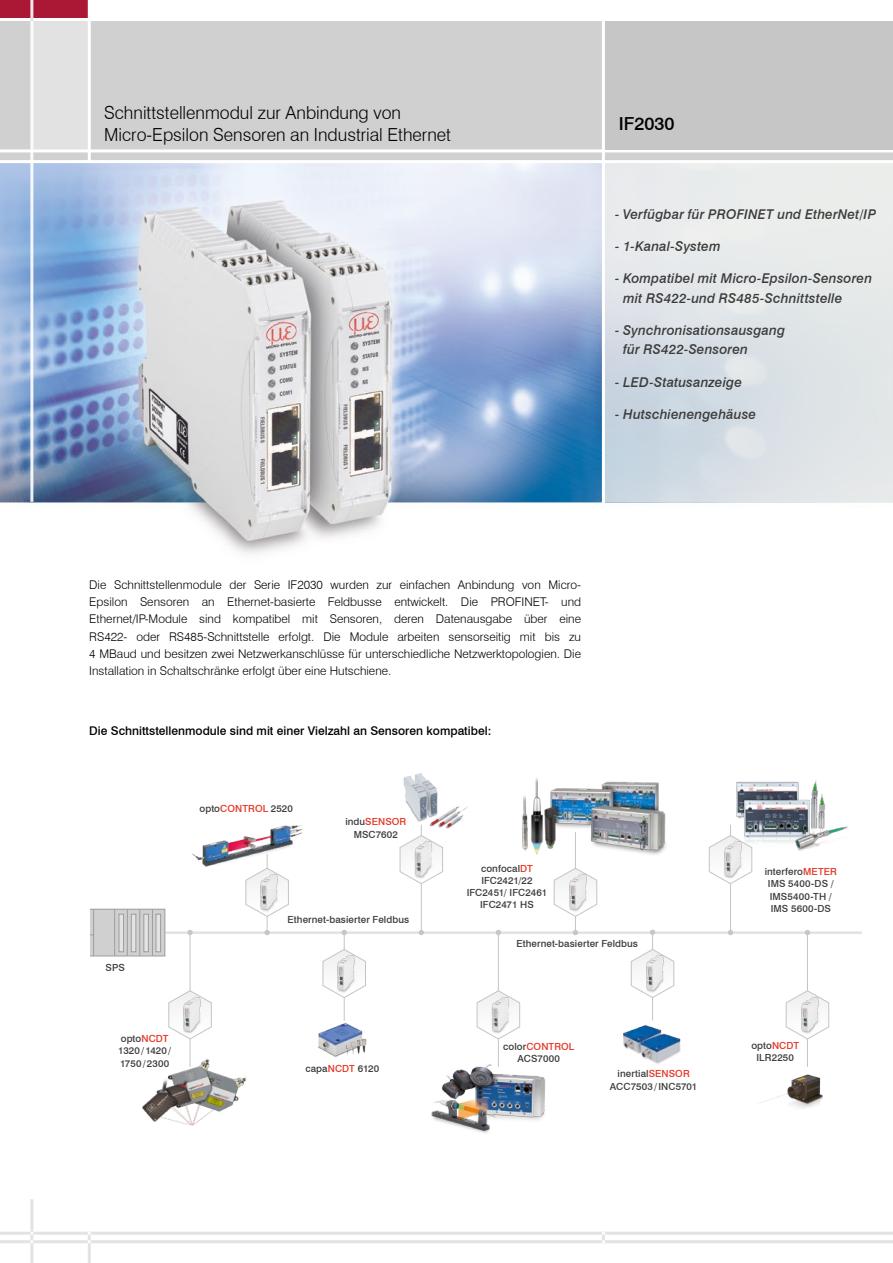
<style>
.page{position:relative;width:893px;height:1263px;background:#fff}
.page>*{position:absolute;margin:0;border:0;box-sizing:border-box;transform-origin:0 0}
.t1{font:300 18px/21.6px "Swiss 721 BT";color:#000}
.t2{font:500 18px "Swiss 721 BT";color:#000}
.t3{font:italic 500 13.5px/19.5px "Swiss 721 BT";letter-spacing:.01em;color:#3c3c3b}
.t4{font:300 12px/17.2px "Swiss 721 BT";color:#000;text-align:justify}
.t5{font:500 12px "Swiss 721 BT";color:#000}
.t6{font:500 9.75px/12.3px "Swiss 721 BT";letter-spacing:.01em;color:#3c3c3b;text-align:center}
.s1{color:#e63323}
</style>
<div class="page">
<img style="left:0;top:163px;width:893px;height:390px">
<hr style="left:123px;top:931px;width:739px;height:3px;background:#e3e3e3">
<img style="left:403px;top:773px;width:64px;height:61px">
<img style="left:623px;top:1020px;width:58px;height:44px">
<img style="left:522px;top:778px;width:144px;height:77px">
<img style="left:730px;top:780px;width:118px;height:71px">
<img style="left:142px;top:1057px;width:105px;height:69px">
<hr style="left:652px;top:932px;width:1px;height:88px;background:#c6c6c6">
<svg style="left:650px;top:930px;width:5px;height:5px"></svg>
<hr style="left:344px;top:932px;width:1px;height:89px;background:#c6c6c6">
<svg style="left:342px;top:930px;width:5px;height:5px"></svg>
<hr style="left:190px;top:932px;width:1px;height:135px;background:#c6c6c6">
<svg style="left:187px;top:930px;width:6px;height:5px"></svg>
<hr style="left:267px;top:854px;width:1px;height:78px;background:#c6c6c6">
<svg style="left:264px;top:930px;width:6px;height:5px"></svg>
<hr style="left:421px;top:825px;width:1px;height:107px;background:#c6c6c6">
<svg style="left:419px;top:930px;width:5px;height:5px"></svg>
<hr style="left:575px;top:832px;width:1px;height:100px;background:#c6c6c6">
<svg style="left:573px;top:930px;width:5px;height:5px"></svg>
<img style="left:318px;top:1020px;width:49px;height:37px">
<img style="left:191px;top:825px;width:112px;height:42px">
<img style="left:431px;top:1064px;width:115px;height:69px">
<hr style="left:498px;top:932px;width:1px;height:135px;background:#c6c6c6">
<svg style="left:496px;top:930px;width:5px;height:5px"></svg>
<svg style="left:91px;top:909px;width:74px;height:47px;background:#c7c7c7"></svg>
<div style="left:119px;top:914px;width:5px;height:38px;background:#e3e3e3"></div>
<div style="left:119px;top:914px;width:5px;height:38px;border:1px solid #9d9d9c"></div>
<div style="left:131px;top:914px;width:5px;height:38px;background:#e3e3e3"></div>
<div style="left:131px;top:914px;width:5px;height:38px;border:1px solid #9d9d9c"></div>
<hr style="left:144px;top:914px;width:4px;height:38px;background:#e3e3e3">
<div style="left:144px;top:914px;width:5px;height:38px;border:1px solid #9d9d9c"></div>
<div style="left:156px;top:914px;width:5px;height:38px;background:#e3e3e3"></div>
<div style="left:156px;top:914px;width:5px;height:38px;border:1px solid #9d9d9c"></div>
<svg style="left:322px;top:948px;width:44px;height:51px"></svg>
<svg style="left:168px;top:989px;width:44px;height:51px"></svg>
<svg style="left:245px;top:867px;width:44px;height:50px"></svg>
<svg style="left:553px;top:868px;width:45px;height:49px"></svg>
<svg style="left:399px;top:834px;width:44px;height:51px"></svg>
<hr style="left:730px;top:825px;width:1px;height:107px;background:#c6c6c6">
<svg style="left:728px;top:930px;width:5px;height:5px"></svg>
<svg style="left:708px;top:834px;width:45px;height:50px"></svg>
<svg style="left:476px;top:990px;width:45px;height:50px"></svg>
<hr style="left:807px;top:932px;width:1px;height:135px;background:#c6c6c6">
<svg style="left:805px;top:930px;width:5px;height:5px"></svg>
<svg style="left:785px;top:990px;width:45px;height:49px"></svg>
<svg style="left:630px;top:949px;width:45px;height:49px"></svg>
<img style="left:759px;top:1074px;width:64px;height:34px">
<svg style="left:605px;top:163px;width:288px;height:339px;background:#dee3e7"></svg>
<div style="left:0;top:21px;width:893px;height:141px;background:#d0d0d0"></div>
<div style="left:32px;top:21px;width:57px;height:130px;background:#e2e2e2"></div>
<div style="left:0;top:0;width:89px;height:18px;background:#aa1836"></div>
<hr style="left:88px;top:0;width:3px;height:163px;background:#fff">
<hr style="left:602px;top:17px;width:3px;height:492px;background:#fff">
<hr style="left:0;top:149px;width:893px;height:3px;background:#fff">
<hr style="left:0;top:160px;width:893px;height:3px;background:#fff">
<hr style="left:0;top:1240px;width:893px;height:3px;background:#e3e3e3">
<hr style="left:30px;top:0;width:3px;height:502px;background:#e3e3e3">
<hr style="left:0;top:1232px;width:893px;height:3px;background:#e3e3e3">
<hr style="left:30px;top:1199px;width:3px;height:64px;background:#e3e3e3">
<hr style="left:88px;top:1232px;width:3px;height:31px;background:#e3e3e3">
<svg style="left:602px;top:1232px;width:3px;height:11px"></svg>
<div style="left:605px;top:21px;width:288px;height:128px;background:#c6c6c6"></div>
<h1 class="t1" style="left:104px;top:102px;width:348px">Schnittstellenmodul zur Anbindung von<br>Micro-Epsilon Sensoren an Industrial Ethernet</h1>
<h1 class="t2" style="left:619px;top:113px;width:57px">IF2030</h1>
<p class="t3" style="left:615px;top:204px;width:263px">- Verfügbar für PROFINET und EtherNet/IP</p>
<p class="t3" style="left:615px;top:236px;width:107px">- 1-Kanal-System</p>
<p class="t3" style="left:623px;top:268px;width:250px;text-indent:-8px">- Kompatibel mit Micro-Epsilon-Sensoren mit RS422-und RS485-Schnittstelle</p>
<p class="t3" style="left:623px;top:320px;width:163px;text-indent:-8px">- Synchronisationsausgang für RS422-Sensoren</p>
<p class="t3" style="left:615px;top:372px;width:128px">- LED-Statusanzeige</p>
<p class="t3" style="left:615px;top:404px;width:143px">- Hutschienengehäuse</p>
<p class="t4" style="left:89px;top:576px;width:493px">Die Schnittstellenmodule der Serie IF2030 wurden zur einfachen Anbindung von Micro-Epsilon Sensoren an Ethernet-basierte Feldbusse entwickelt. Die PROFINET- und Ethernet/IP-Module sind kompatibel mit Sensoren, deren Datenausgabe über eine RS422- oder RS485-Schnittstelle erfolgt. Die Module arbeiten sensorseitig mit bis zu 4 MBaud und besitzen zwei Netzwerkanschlüsse für unterschiedliche Netzwerktopologien. Die Installation in Schaltschränke erfolgt über eine Hutschiene.</p>
<p class="t5" style="left:89px;top:723px;width:403px">Die Schnittstellenmodule sind mit einer Vielzahl an Sensoren kompatibel:</p>
<p class="t6" style="left:200px;top:802px;width:95px">opto<span class="s1">CONTROL</span> 2520</p>
<p class="t6" style="left:345px;top:816px;width:62px">indu<span class="s1">SENSOR<br></span>MSC7602</p>
<p class="t6" style="left:288px;top:914px;width:123px">Ethernet-basierter Feldbus</p>
<p class="t6" style="left:467px;top:862px;width:82px">confocal<span class="s1">DT<br></span>IFC2421/22<br>IFC2451/ IFC2461<br>IFC2471 HS</p>
<p class="t6" style="left:765px;top:865px;width:74px">interfero<span class="s1">METER<br></span>IMS 5400-DS /<br>IMS5400-TH /<br>IMS 5600-DS</p>
<p class="t6" style="left:106px;top:961px;width:21px">SPS</p>
<p class="t6" style="left:516px;top:937px;width:123px">Ethernet-basierter Feldbus</p>
<p class="t6" style="left:118px;top:1032px;width:54px;text-align:left">opto<span class="s1">NCDT<br></span>1320/1420/<br>1750/2300</p>
<p class="t6" style="left:503px;top:1040px;width:73px">color<span class="s1">CONTROL<br></span>ACS7000</p>
<p class="t6" style="left:305px;top:1062px;width:75px">capa<span class="s1">NCDT</span> 6120</p>
<p class="t6" style="left:610px;top:1068px;width:89px">inertial<span class="s1">SENSOR<br></span>ACC7503/INC5701</p>
<p class="t6" style="left:751px;top:1039px;width:49px">opto<span class="s1">NCDT<br></span>ILR2250</p>
</div>
